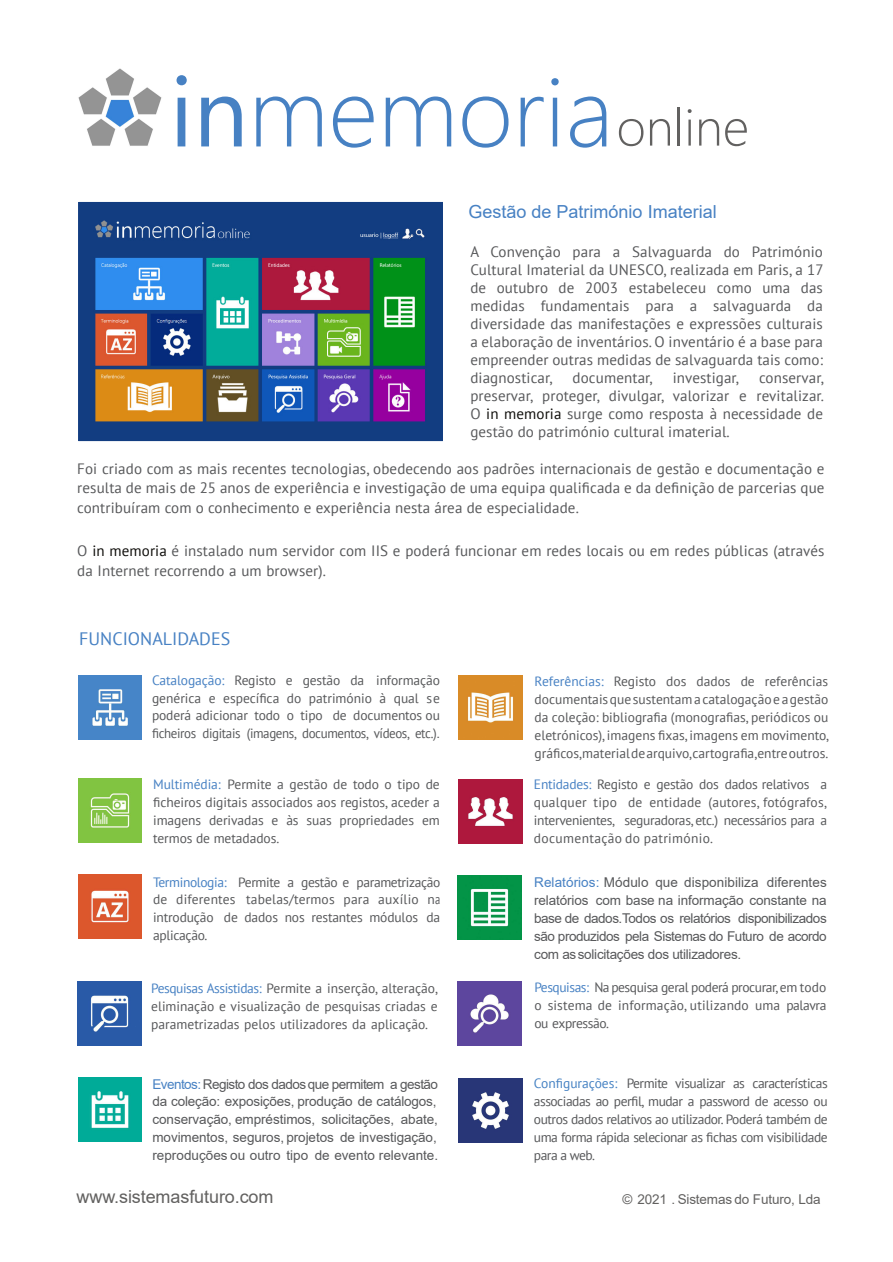
<style>
.page{position:relative;width:893px;height:1262px;background:#fff}
.page>*{position:absolute;margin:0;border:0;box-sizing:border-box;transform-origin:0 0}
.t1{font:300 97.5px "Segoe UI";color:#4781c3}
.t2{font:18px "Arial";color:#4781c3}
.t3{font:18px "Arial";letter-spacing:-.005em;color:#626160}
.t4{font:18px "PT Sans";color:#4781c3}
.t5{font:15px/18px "PT Sans";letter-spacing:.01em;color:#57585a;text-align:justify}
.t6{font:13.5px/18px "PT Sans";letter-spacing:-.005em;color:#57585a;text-align:justify}
.t7{font:13.5px/17.7px "Arial";letter-spacing:-.015em;color:#57585a}
.t8{font:13.5px "Arial";letter-spacing:-.01em;color:#626160}
.s1{font-weight:400}
.s2{color:#0f0e0b}
.s3{color:#4781c3}
.s4{font-family:"Arial"}
.s5{color:#4682c3}
</style>
<div class="page">
<svg style="left:619px;top:119px;width:24px;height:27px"></svg>
<svg style="left:650px;top:119px;width:20px;height:27px"></svg>
<hr style="left:678px;top:107px;width:2px;height:39px;background:#626160">
<svg style="left:687px;top:109px;width:4px;height:37px"></svg>
<svg style="left:699px;top:119px;width:20px;height:27px"></svg>
<svg style="left:725px;top:119px;width:22px;height:27px"></svg>
<img style="left:78px;top:68px;width:84px;height:78px">
<img style="left:79px;top:203px;width:363px;height:237px">
<div style="left:76px;top:200px;width:370px;height:243px;border:2px solid #fff"></div>
<img style="left:78px;top:675px;width:64px;height:64px">
<img style="left:78px;top:779px;width:64px;height:64px">
<img style="left:78px;top:875px;width:64px;height:63px">
<img style="left:459px;top:779px;width:63px;height:64px">
<img style="left:458px;top:981px;width:63px;height:64px">
<img style="left:459px;top:1078px;width:63px;height:64px">
<img style="left:78px;top:1078px;width:64px;height:63px">
<img style="left:459px;top:676px;width:64px;height:63px">
<img style="left:458px;top:876px;width:63px;height:63px">
<img style="left:78px;top:982px;width:64px;height:63px">
<h1 class="t1" style="left:170px;top:75px;width:445px"><span class="s1">in</span>memoria</h1>
<h2 class="t2" style="left:468px;top:205px;width:250px">Gestão de Património Imaterial</h2>
<p class="t5" style="left:470px;top:244px;width:355px">A Convenção para a Salvaguarda do Património Cultural Imaterial da UNESCO, realizada em Paris, a 17 de outubro de 2003 estabeleceu como uma das medidas fundamentais para a salvaguarda da diversidade das manifestações e expressões culturais a elaboração de inventários. O inventário é a base para empreender outras medidas de salvaguarda tais como: diagnosticar,</p>
<p class="t5" style="left:572px;top:370px;width:82px">documentar,</p>
<p class="t5" style="left:672px;top:370px;width:68px">investigar,</p>
<p class="t5" style="left:470px;top:370px;width:355px;text-indent:289px">conservar, preservar, proteger, divulgar, valorizar e revitalizar.<br>O <span class="s2">in memoria</span> surge como resposta à necessidade de gestão do património cultural imaterial.</p>
<p class="t5" style="left:77px;top:460px;width:748px;line-height:19.5px">Foi criado com as mais recentes tecnologias, obedecendo aos padrões internacionais de gestão e documentação e resulta de mais de 25 anos de experiência e investigação de uma equipa qualificada e da definição de parcerias que contribuíram com o conhecimento e experiência nesta área de especialidade.</p>
<p class="t5" style="left:77px;top:542px;width:748px;line-height:19.5px">O <span class="s2">in memoria</span> é instalado num servidor com IIS e poderá funcionar em redes locais ou em redes públicas (através da Internet recorrendo a um browser).</p>
<h2 class="t4" style="left:79px;top:630px;width:152px">FUNCIONALIDADES</h2>
<p class="t6" style="left:152px;top:672px;width:289px"><span class="s3">Catalogação:</span> Registo e gestão da informação genérica e específica do património à qual se poderá adicionar todo o tipo de documentos ou ficheiros digitais (imagens, documentos, vídeos, etc.)<span class="s4">.</span></p>
<p class="t6" style="left:153px;top:776px;width:288px"><span class="s3">Multimédia:</span> Permite a gestão de todo o tipo de ficheiros digitais associados aos registos, aceder a imagens derivadas e às suas propriedades em termos de metadados.</p>
<p class="t6" style="left:153px;top:874px;width:289px"><span class="s3">Terminologia:</span> Permite a gestão e parametrização de diferentes tabelas/termos para auxílio na introdução de dados nos restantes módulos da aplicação.</p>
<p class="t6" style="left:151px;top:980px;width:288px"><span class="s3">Pesquisas Assistidas:</span> Permite a inserção, alteração, eliminação e visualização de pesquisas criadas e parametrizadas pelos utilizadores da aplicação.</p>
<p class="t7" style="left:152px;top:1076px;width:287px"><span class="s3">Eventos:</span> Registo dos dados que permitem a gestão da coleção: exposições, produção de catálogos, conservação, empréstimos, solicitações, abate, movimentos, seguros, projetos de investigação, reproduções ou outro tipo de evento relevante.</p>
<h2 class="t3" style="left:76px;top:1189px;width:198px">www.sistemasfuturo.com</h2>
<p class="t6" style="left:534px;top:673px;width:296px"><span class="s3">Referências:</span> Registo dos dados de referências documentais que sustentama catalogação ea gestão da coleção: bibliografia (monografias, periódicos ou eletrónicos),imagens fixas,imagens em movimento, gráficos,materialdearquivo,cartografia,entreoutros.</p>
<p class="t6" style="left:534px;top:776px;width:294px"><span class="s3">Entidades:</span> Registo e gestão dos dados relativos a qualquer tipo de entidade (autores, fotógrafos, intervenientes, seguradoras,etc.) necessários para a documentação do património.</p>
<p class="t7" style="left:534px;top:874px;width:294px;line-height:18.1px;text-align:justify"><span class="s3">Relatórios:</span> Módulo que disponibiliza diferentes relatórios com base na informação constante na base de dados.Todos os relatórios disponibilizados são produzidos pela Sistemas do Futuro de acordo com assolicitações dos utilizadores.</p>
<p class="t6" style="left:534px;top:979px;width:293px"><span class="s3">Pesquisas:</span> Na pesquisa geral poderá procurar, em todo o sistema de informação, utilizando uma palavra ou expressão.</p>
<p class="t6" style="left:534px;top:1075px;width:295px"><span class="s5">Configurações:</span> Permite visualizar as características associadas ao perfil, mudar a password de acesso ou outros dados relativos ao utilizador. Poderá também de uma forma rápida selecionar as fichas com visibilidade para a web.</p>
<p class="t8" style="left:622px;top:1193px;width:200px">© 2021 . Sistemas do Futuro, Lda</p>
</div>
